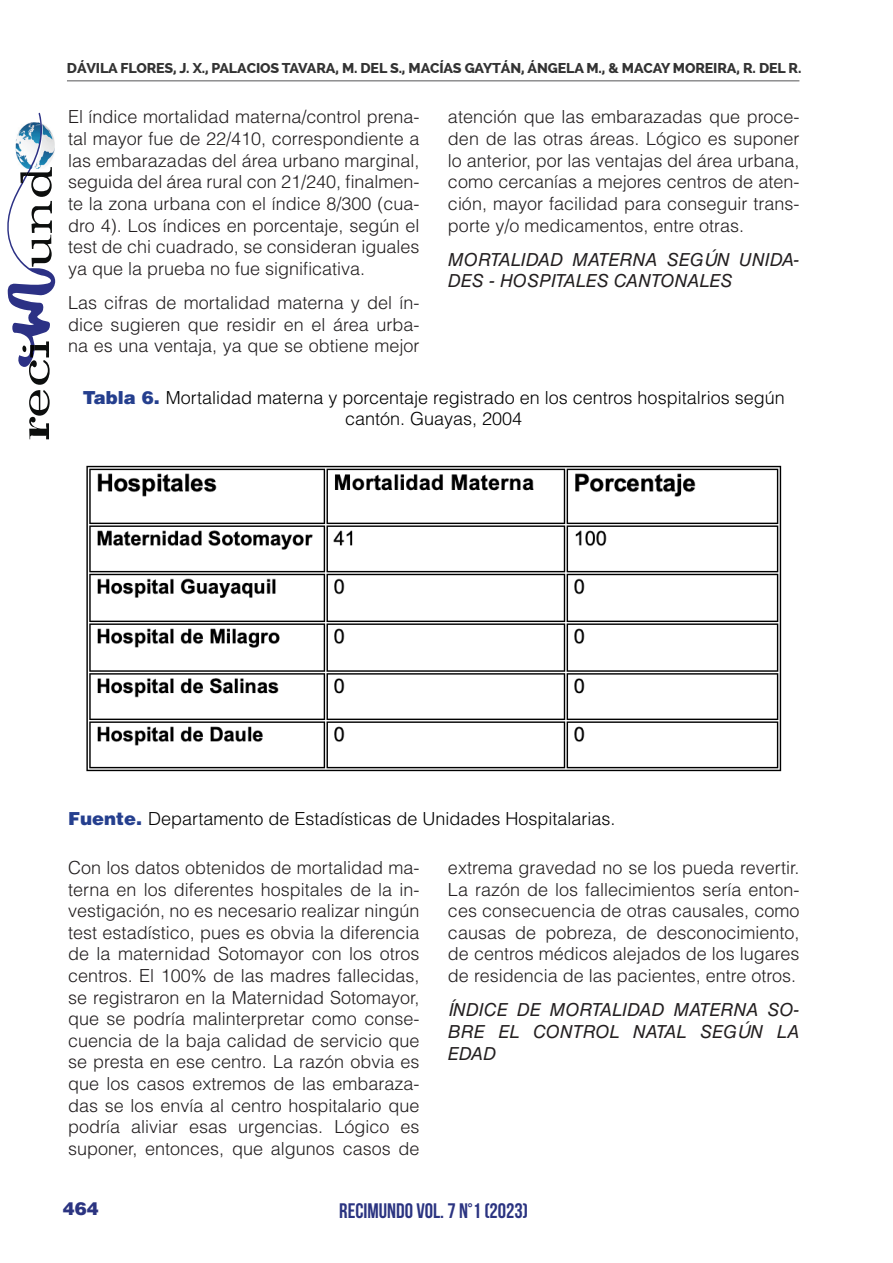
<style>
.page{position:relative;width:893px;height:1263px;background:#fff}
.page>*{position:absolute;margin:0;border:0;box-sizing:border-box;transform-origin:0 0}
.t1{font:700 21px "Bebas Neue";color:#2b3481}
.t2{font:300 18px/21.6px "Helvetica LT Std";color:#231f20;text-align:justify}
.t3{font:300 18px/21.6px "Helvetica LT Std";color:#000;text-align:center}
.t4{font:italic 18px/21.6px "Helvetica LT Std";color:#231f20}
.t5{font:900 18px "Helvetica LT Std";color:#2b3481}
.t6{font:800 14.25px "Raleway";letter-spacing:-.01em;color:#333}
.s1{font-weight:900;color:#253f8e}
</style>
<div class="page">
<hr style="left:67px;top:80px;width:732px;height:1px;background:#545557">
<svg style="left:7px;top:113px;width:48px;height:326px"></svg>
<img style="left:86px;top:465px;width:696px;height:307px">
<p class="t6" style="left:67px;top:60px;width:736px">DÁVILA FLORES, J. X., PALACIOS TAVARA, M. DEL S., MACÍAS GAYTÁN, ÁNGELA M., &amp; MACAY MOREIRA, R. DEL R.</p>
<p class="t2" style="left:68px;top:106px;width:353px">El índice mortalidad materna/control prena&shy;tal mayor fue de 22/410, correspondiente a las embarazadas del área urbano marginal, seguida del área rural con 21/240, finalmen&shy;te la zona urbana con el índice 8/300 (cua&shy;dro 4). Los índices en porcentaje, según el test de chi cuadrado, se consideran iguales ya que la prueba no fue significativa.</p>
<p class="t2" style="left:68px;top:292px;width:353px">Las cifras de mortalidad materna y del ín&shy;dice sugieren que residir en el área urba&shy;na es una ventaja, ya que se obtiene mejor</p>
<p class="t2" style="left:448px;top:106px;width:353px">atención que las embarazadas que proce&shy;den de las otras áreas. Lógico es suponer lo anterior, por las ventajas del área urbana, como cercanías a mejores centros de aten&shy;ción, mayor facilidad para conseguir trans&shy;porte y/o medicamentos, entre otras.</p>
<p class="t4" style="left:448px;top:249px;width:353px">MORTALIDAD MATERNA SEGÚN UNIDA-<br>DES - HOSPITALES CANTONALES</p>
<p class="t3" style="left:83px;top:386px;width:703px"><span class="s1">Tabla 6.</span> Mortalidad materna y porcentaje registrado en los centros hospitalrios según cantón. Guayas, 2004</p>
<p class="t3" style="left:68px;top:807px;width:549px"><span class="s1">Fuente.</span> Departamento de Estadísticas de Unidades Hospitalarias.</p>
<p class="t2" style="left:68px;top:857px;width:353px">Con los datos obtenidos de mortalidad ma&shy;terna en los diferentes hospitales de la in&shy;vestigación, no es necesario realizar ningún test estadístico, pues es obvia la diferencia de la maternidad Sotomayor con los otros centros. El 100% de las madres fallecidas, se registraron en la Maternidad Sotomayor, que se podría malinterpretar como conse&shy;cuencia de la baja calidad de servicio que se presta en ese centro. La razón obvia es que los casos extremos de las embaraza&shy;das se los envía al centro hospitalario que podría aliviar esas urgencias. Lógico es suponer, entonces, que algunos casos de</p>
<p class="t2" style="left:448px;top:857px;width:353px">extrema gravedad no se los pueda revertir.<br>La razón de los fallecimientos sería enton&shy;ces consecuencia de otras causales, como causas de pobreza, de desconocimiento, de centros médicos alejados de los lugares de residencia de las pacientes, entre otros.</p>
<p class="t4" style="left:448px;top:999px;width:353px;text-align:justify">ÍNDICE DE MORTALIDAD MATERNA SO-BRE EL CONTROL NATAL SEGÚN LA EDAD</p>
<p class="t5" style="left:63px;top:1197px;width:38px">464</p>
<p class="t1" style="left:339px;top:1199px;width:190px">RECIMUNDO VOL. 7 N°1 (2023)</p>
</div>
